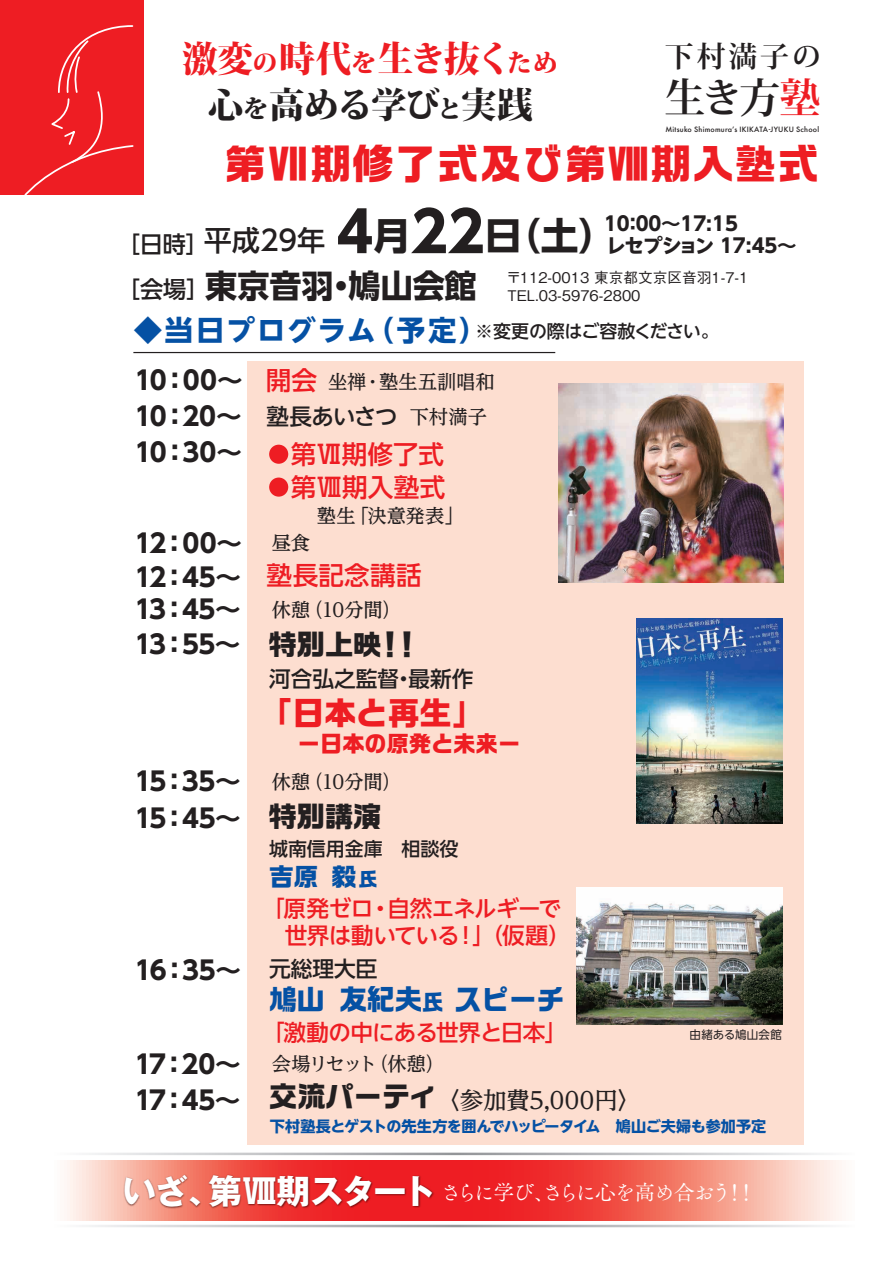
<style>
.page{position:relative;width:893px;height:1263px;background:#fff}
.page>*{position:absolute;margin:0;border:0;box-sizing:border-box;transform-origin:0 0}
.t1{font:700 40.95px "Koz Min Pro";color:#231f20}
.t2{font:700 40.5px "Ro G San Srf Std";letter-spacing:.05em;color:#ee1d23}
.t3{font:700 37.65px "UD Shin Go NT Pro";color:#231f20}
.t4{font:800 35.7px "Koz Min Pro";letter-spacing:-.05em;color:#ee1d23}
.t5{font:800 35.7px "Koz Min Pro";letter-spacing:-.04em;color:#231f20}
.t6{font:700 31.95px "Ro G San Srf Std";color:#ee1d23}
.t7{font:700 28.8px "Koz Min Pro";letter-spacing:.1em;color:#231f20}
.t8{font:700 28.2px "Ro G San Srf Std";color:#231f20}
.t9{font:700 28.2px "Ro G San Srf Std";color:#0551a4}
.t10{font:500 28.2px "UD Shin Go NT Pro";color:#231f20}
.t11{font:700 25.65px/35.5px "UD Shin Go NT Pro";letter-spacing:-.045em;color:#231f20}
.t12{font:500 25.65px "UD Shin Go NT Pro";letter-spacing:.005em;color:#ee1d23}
.t13{font:700 24.6px "Ro G San Srf Std";color:#0551a4}
.t14{font:500 23.4px "UD Reimin Pr 6 N";color:#231f20}
.t15{font:500 23.25px "UD Shin Go NT Pro";color:#231f20}
.t16{font:500 22.65px/27.2px "UD Shin Go NT Pro";letter-spacing:-.025em;color:#ee1d23}
.t17{font:500 22.5px "UD Shin Go NT Pro";letter-spacing:-.04em;color:#231f20}
.t18{font:700 22.35px "Ro G San Srf Std";color:#ee1d23}
.t19{font:500 21.75px "UD Shin Go NT Pro";color:#231f20}
.t20{font:21px "Tsuku Old Min Pro R";letter-spacing:-.07em;color:#fff}
.t21{font:700 19.5px "UD Shin Go NT Pro";letter-spacing:-.05em;color:#231f20}
.t22{font:700 19.5px "UD Shin Go NT Pro";color:#231f20}
.t23{font:500 19.2px/36px "UD Reimin Pr 6 N";color:#231f20}
.t24{font:500 19.2px "UD Reimin Pr 6 N";letter-spacing:-.095em;color:#231f20}
.t25{font:500 18.9px "UD Shin Go NT Pro";color:#231f20}
.t26{font:500 18px "UD Shin Go NT Pro";letter-spacing:-.025em;color:#231f20}
.t27{font:700 15px "UD Shin Go NT Pro";letter-spacing:-.025em;color:#0551a4}
.t28{font:500 14.7px/17.5px "Gothic BBB Pr 6";color:#231f20}
.t29{font:11.55px "UD Shin Go NT Pro";letter-spacing:.02em;color:#231f20}
.t30{font:500 7.2px "Futura";letter-spacing:.03em;color:#231f20}
.s1{font-size:25.05px}
.s2{color:#ee1d23}
.s3{font-size:55.8px}
.s4{font-weight:700;font-size:28.35px;color:#0551a4}
.s5{font-family:"UD Shin Go NT Pro";font-size:25.65px;color:#ee1d23}
.s6{font-family:"UD Shin Go NT Pro";font-weight:700;font-size:25.65px}
.s7{font-size:18.45px}
.s8{font-weight:500;font-size:21.75px}
.s9{font-size:21.15px}
.s10{font-family:"Ro G San Srf Std";font-weight:700;font-size:28.2px}
.s11{font-family:"Gothic MB101 Pr 6 N";font-weight:700;font-size:33.9px}
</style>
<div class="page">
<div style="left:247px;top:361px;width:556px;height:783px;background:#fdded0"></div>
<img style="left:559px;top:383px;width:225px;height:199px">
<div style="left:265px;top:441px;width:27px;height:26px;border:4px solid #fdded0;border-radius:50%"></div>
<div style="left:265px;top:474px;width:27px;height:26px;border:4px solid #fdded0;border-radius:50%"></div>
<hr style="left:133px;top:352px;width:422px;height:1px;background:#231f20">
<img style="left:636px;top:618px;width:146px;height:206px">
<svg style="left:67px;top:1160px;width:775px;height:60px;background:#f3756d"></svg>
<img style="left:121px;top:1172px;width:315px;height:48px">
<img style="left:577px;top:887px;width:205px;height:137px">
<div style="left:0;top:0;width:144px;height:194px;background:#ee1d23"></div>
<svg style="left:23px;top:25px;width:112px;height:170px"></svg>
<h3 class="t4" style="left:182px;top:32px;width:377px">激変<span class="s1">の</span>時代<span class="s1">を</span>生き抜く<span class="s1">ため</span></h3>
<p class="t7" style="left:665px;top:35px;width:157px">下村満子の</p>
<h3 class="t5" style="left:207px;top:78px;width:327px">心<span class="s1">を</span>高める学び<span class="s1">と</span>実践</h3>
<h1 class="t1" style="left:665px;top:68px;width:157px">生き方<span class="s2">塾</span></h1>
<p class="t30" style="left:665px;top:124px;width:155px">Mitsuko Shimomuraʼs IKIKATA-JYUKU School</p>
<h2 class="t2" style="left:225px;top:136px;width:595px">第Ⅶ期修了式及び第Ⅷ期入塾式</h2>
<h3 class="t3" style="left:336px;top:205px;width:281px"><span class="s3">4</span>月<span class="s3">22</span>日（土）</h3>
<p class="t22" style="left:604px;top:208px;width:135px">10：00～17:15</p>
<p class="t10" style="left:204px;top:217px;width:123px">平成29年</p>
<p class="t21" style="left:606px;top:230px;width:192px">レセプション 17:45～</p>
<p class="t28" style="left:117px;top:268px;width:633px;text-indent:390px">〒112-0013 東京都文京区音羽1-7-1<sup>［会場］</sup><sup>東京音羽・鳩山会館</sup> TEL.03-5976-2800</p>
<p class="t15" style="left:117px;top:225px;width:94px">［日時］</p>
<p class="t26" style="left:134px;top:316px;width:587px"><span class="s4">◆当日プログラム（予定）</span>※変更の際はご容赦ください。</p>
<p class="t11" style="left:135px;top:362px;width:109px">10：00～<br>10：20～</p>
<p class="t23" style="left:410px;top:363px;width:86px;text-indent:-144px"><span class="s5">開会</span>坐禅・塾生五訓唱和下村満子</p>
<p class="t17" style="left:267px;top:399px;width:133px">塾長あいさつ</p>
<p class="t11" style="left:135px;top:433px;width:109px">10：30～</p>
<p class="t12" style="left:266px;top:433px;width:180px">●第Ⅶ期修了式</p>
<p class="t12" style="left:266px;top:466px;width:181px">●第Ⅷ期入塾式</p>
<p class="t23" style="left:317px;top:497px;width:148px">塾生「決意発表」</p>
<p class="t11" style="left:135px;top:525px;width:109px">12：00～</p>
<p class="t23" style="left:272px;top:524px;width:40px">昼食</p>
<p class="t11" style="left:135px;top:558px;width:108px">12：45～</p>
<p class="t12" style="left:267px;top:554px;width:157px">塾長記念講話</p>
<p class="t23" style="left:135px;top:591px;width:268px"><span class="s6">13：45～</span> 休憩（10分間）</p>
<p class="t11" style="left:135px;top:626px;width:107px">13：55～</p>
<p class="t8" style="left:269px;top:625px;width:154px">特別上映！！</p>
<p class="t19" style="left:269px;top:661px;width:206px">河合弘之監督・最新作</p>
<p class="t6" style="left:261px;top:691px;width:225px">「日本と再生」</p>
<p class="t18" style="left:298px;top:728px;width:224px">ー日本の原発と未来ー</p>
<p class="t23" style="left:135px;top:763px;width:268px"><span class="s6">15：35～</span> 休憩（10分間）</p>
<p class="t11" style="left:135px;top:800px;width:108px">15：45～</p>
<p class="t8" style="left:269px;top:797px;width:114px">特別講演</p>
<p class="t25" style="left:269px;top:833px;width:191px">城南信用金庫　相談役</p>
<p class="t13" style="left:269px;top:860px;width:110px">吉原 毅<span class="s7">氏</span></p>
<p class="t16" style="left:285px;top:894px;width:288px;text-indent:-23px">「原発ゼロ・自然エネルギーで世界は動いている！」（仮題）</p>
<p class="t11" style="left:135px;top:952px;width:244px">16：35～ <span class="s8">元総理大臣</span></p>
<p class="t9" style="left:269px;top:980px;width:297px">鳩山 友紀夫<span class="s9">氏</span> スピーチ</p>
<p class="t11" style="left:135px;top:1046px;width:108px">17：20～</p>
<p class="t16" style="left:262px;top:1018px;width:307px">「激動の中にある世界と日本」</p>
<p class="t24" style="left:272px;top:1048px;width:174px">会場リセット（休憩）</p>
<p class="t14" style="left:135px;top:1081px;width:507px"><span class="s6">17：45～</span> <span class="s10">交流パーティ</span>〈参加費5,000円〉</p>
<p class="t29" style="left:690px;top:1025px;width:94px">由緒ある鳩山会館</p>
<p class="t27" style="left:270px;top:1114px;width:498px">下村塾長とゲストの先生方を囲んでハッピータイム　鳩山ご夫婦も参加予定</p>
<p class="t20" style="left:123px;top:1176px;width:636px"><span class="s11">いざ、第Ⅷ期スタート</span>さらに学び、さらに心を高め合おう！！</p>
</div>
